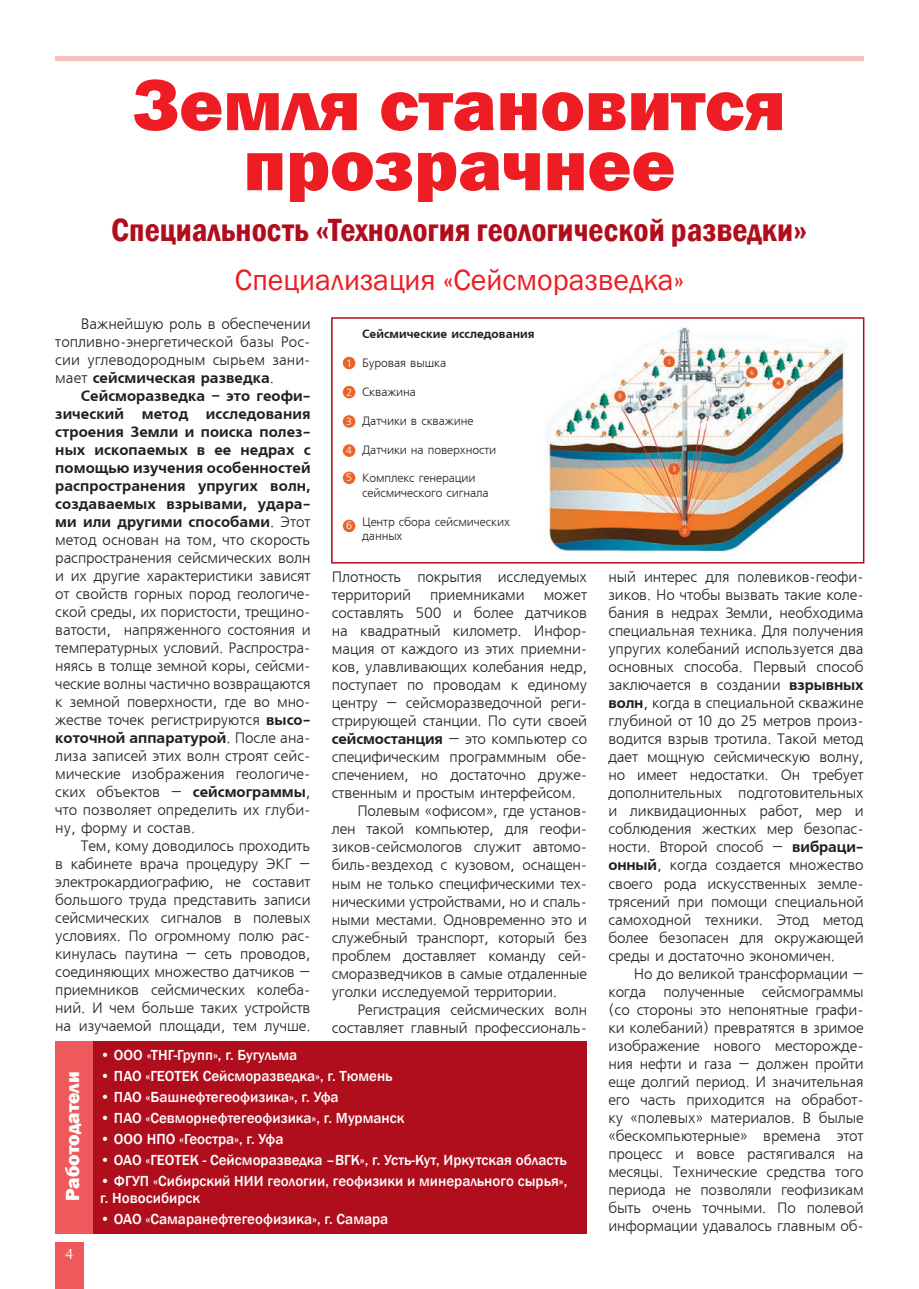
<style>
.page{position:relative;width:919px;height:1289px;background:#fff}
.page>*{position:absolute;margin:0;border:0;box-sizing:border-box;transform-origin:0 0}
.t1{font:800 75px/60px "Franklin Gothic";color:#ee1d23;text-align:center}
.t2{font:600 condensed 33px "Franklin Gothic";color:#b00d1d}
.t3{font:30px "Franklin Gothic";color:#ee1d23}
.t4{font:800 19.5px "Franklin Gothic";color:#fff}
.t5{font:15px/18px "Free Set CTT";letter-spacing:-.01em;color:#231f20;text-align:justify}
.t6{font:500 15px/16.5px "Franklin Gothic";color:#fff}
.t7{font:15px "AXP Free Set C Bold";letter-spacing:.005em;color:#231f20}
.t8{font:15px "AG Opus";color:#fff}
.t9{font:12px/14.4px "Free Set CTT";letter-spacing:-.01em;color:#231f20}
.t10{font:12px "AXP Free Set C Bold";color:#231f20}
.t11{font:10.5px "Free Set CTT";color:#fff}
.s1{font-family:"Free Set CTT"}
.s2{font-family:"AXP Free Set C Bold"}
</style>
<div class="page">
<div style="left:55px;top:1242px;width:28px;height:46px;background:#f0595b"></div>
<hr style="left:55px;top:56px;width:808px;height:4px;background:#f9bebe">
<div style="left:331px;top:317px;width:533px;height:246px;border:2px solid #b00d1d"></div>
<img style="left:546px;top:327px;width:301px;height:225px">
<div style="left:343px;top:357px;width:12px;height:12px;background:#e96427;border-radius:50%"></div>
<div style="left:343px;top:386px;width:12px;height:12px;background:#e96427;border-radius:50%"></div>
<div style="left:343px;top:415px;width:12px;height:13px;background:#e96427;border-radius:50%"></div>
<div style="left:343px;top:444px;width:12px;height:13px;background:#e96427;border-radius:50%"></div>
<div style="left:343px;top:471px;width:12px;height:13px;background:#e96427;border-radius:50%"></div>
<div style="left:343px;top:519px;width:12px;height:13px;background:#e96427;border-radius:50%"></div>
<div style="left:55px;top:1040px;width:38px;height:193px;background:#f0595b"></div>
<div style="left:93px;top:1040px;width:494px;height:193px;background:#b00d1d"></div>
<h1 class="t1" style="left:133px;top:75px;width:654px">Земля становится прозрачнее</h1>
<h2 class="t2" style="left:111px;top:208px;width:698px">Специальность «Технология геологической разведки»</h2>
<h3 class="t3" style="left:235px;top:261px;width:450px">Специализация «Сейсморазведка»</h3>
<p class="t5" style="left:55px;top:315px;width:257px;text-indent:26px">Важнейшую роль в обеспечении топливно-энергетической базы Рос&shy;сии углеводородным сырьем зани-</p>
<p class="t7" style="left:55px;top:369px;width:220px"><span class="s1">мает</span> сейсмическая разведка<span class="s1">.</span></p>
<p class="t7" style="left:81px;top:387px;width:231px">Сейсморазведка – это геофи-</p>
<p class="t7" style="left:55px;top:405px;width:257px">зический метод исследования</p>
<p class="t7" style="left:55px;top:423px;width:257px">строения Земли и поиска полез-</p>
<p class="t7" style="left:55px;top:441px;width:257px">ных ископаемых в ее недрах с</p>
<p class="t7" style="left:55px;top:459px;width:257px">помощью изучения особенностей</p>
<p class="t7" style="left:55px;top:477px;width:257px">распространения упругих волн,</p>
<p class="t7" style="left:55px;top:495px;width:257px">создаваемых взрывами, удара-</p>
<p class="t7" style="left:55px;top:513px;width:257px">ми или другими способами<span class="s1">. Этот</span></p>
<p class="t5" style="left:55px;top:531px;width:257px">метод основан на том, что скорость распространения сейсмических волн и их другие характеристики зависят от свойств горных пород геологиче&shy;ской среды, их пористости, трещино&shy;ватости, напряженного состояния и температурных условий. Распростра&shy;няясь в толще земной коры, сейсми&shy;ческие волны частично возвращаются к земной поверхности, где во мно&shy;жестве точек регистрируются <span class="s2">высо-</span></p>
<p class="t7" style="left:55px;top:729px;width:257px">коточной аппаратурой<span class="s1">. После ана-</span></p>
<p class="t5" style="left:55px;top:747px;width:257px">лиза записей этих волн строят сейс&shy;мические изображения геологиче&shy;ских объектов – <span class="s2">сейсмограммы</span>, что позволяет определить их глуби&shy;ну, форму и состав.</p>
<p class="t5" style="left:55px;top:837px;width:257px;text-indent:26px">Тем, кому доводилось проходить в кабинете врача процедуру ЭКГ – электрокардиографию, не составит большого труда представить записи сейсмических сигналов в полевых условиях. По огромному полю рас&shy;кинулась паутина – сеть проводов, соединяющих множество датчиков – приемников сейсмических колеба&shy;ний. И чем больше таких устройств на изучаемой площади, тем лучше.</p>
<p class="t11" style="left:347px;top:357px;width:5px">1</p>
<p class="t11" style="left:346px;top:386px;width:7px">2</p>
<p class="t11" style="left:346px;top:416px;width:7px">3</p>
<p class="t11" style="left:346px;top:445px;width:8px">4</p>
<p class="t11" style="left:346px;top:472px;width:7px">5</p>
<p class="t11" style="left:346px;top:520px;width:8px">6</p>
<p class="t10" style="left:362px;top:327px;width:174px">Сейсмические исследования</p>
<p class="t9" style="left:362px;top:356px;width:86px">Буровая вышка</p>
<p class="t9" style="left:362px;top:385px;width:56px">Скважина</p>
<p class="t9" style="left:362px;top:414px;width:113px">Датчики в скважине</p>
<p class="t9" style="left:362px;top:443px;width:136px">Датчики на поверхности</p>
<p class="t9" style="left:362px;top:471px;width:128px">Комплекс генерации сейсмического сигнала</p>
<p class="t9" style="left:362px;top:515px;width:149px">Центр сбора сейсмических данных</p>
<p class="t5" style="left:332px;top:569px;width:257px">Плотность покрытия исследуемых территорий</p>
<p class="t5" style="left:430px;top:587px;width:96px">приемниками</p>
<p class="t5" style="left:543px;top:587px;width:45px">может</p>
<p class="t5" style="left:332px;top:605px;width:257px">составлять 500 и более датчиков</p>
<p class="t5" style="left:332px;top:623px;width:257px">на квадратный километр. Инфор-</p>
<p class="t5" style="left:332px;top:641px;width:257px">мация от каждого из этих приемни-</p>
<p class="t5" style="left:332px;top:659px;width:257px">ков, улавливающих колебания недр,</p>
<p class="t5" style="left:332px;top:677px;width:257px">поступает по проводам к единому</p>
<p class="t5" style="left:332px;top:695px;width:257px">центру – сейсморазведочной реги-</p>
<p class="t5" style="left:332px;top:713px;width:257px">стрирующей станции. По сути своей</p>
<p class="t5" style="left:332px;top:731px;width:257px"><span class="s2">сейсмостанция</span> – это компьютер со</p>
<p class="t5" style="left:332px;top:749px;width:257px">специфическим программным обе-</p>
<p class="t5" style="left:332px;top:767px;width:257px">спечением, но достаточно друже-</p>
<p class="t5" style="left:332px;top:785px;width:245px">ственным и простым интерфейсом.</p>
<p class="t5" style="left:357px;top:803px;width:231px">Полевым «офисом», где установ-</p>
<p class="t5" style="left:332px;top:821px;width:257px">лен такой компьютер, для геофи-</p>
<p class="t5" style="left:332px;top:839px;width:257px">зиков-сейсмологов служит автомо-</p>
<p class="t5" style="left:332px;top:857px;width:257px">биль-вездеход с кузовом, оснащен-</p>
<p class="t5" style="left:332px;top:875px;width:257px">ным не только специфическими тех-</p>
<p class="t5" style="left:332px;top:893px;width:257px">ническими устройствами, но и спаль-</p>
<p class="t5" style="left:332px;top:911px;width:257px">ными местами. Одновременно это и</p>
<p class="t5" style="left:332px;top:929px;width:257px">служебный транспорт, который без</p>
<p class="t5" style="left:332px;top:947px;width:257px">проблем доставляет команду сей-</p>
<p class="t5" style="left:332px;top:965px;width:257px">сморазведчиков в самые отдаленные</p>
<p class="t5" style="left:332px;top:983px;width:227px">уголки исследуемой территории.</p>
<p class="t5" style="left:357px;top:1001px;width:231px">Регистрация сейсмических волн</p>
<p class="t5" style="left:332px;top:1019px;width:257px">составляет главный профессиональ-</p>
<h3 class="t4" style="left:60px;top:1201px;width:131px;rotate:-90deg">Работодатели</h3>
<p class="t8" style="left:65px;top:1246px;width:10px">4</p>
<p class="t6" style="left:100px;top:1047px;width:199px">• ООО «ТНГ-Групп», г. Бугульма</p>
<p class="t6" style="left:100px;top:1068px;width:294px">• ПАО «ГЕОТЕК Сейсморазведка», г. Тюмень</p>
<p class="t6" style="left:100px;top:1089px;width:240px">• ПАО «Башнефтегеофизика», г. Уфа</p>
<p class="t6" style="left:100px;top:1110px;width:305px">• ПАО «Севморнефтегеофизика», г. Мурманск</p>
<p class="t6" style="left:100px;top:1131px;width:185px">• ООО НПО «Геостра», г. Уфа</p>
<p class="t6" style="left:100px;top:1152px;width:468px">• ОАО «ГЕОТЕК - Сейсморазведка –ВГК», г. Усть-Кут, Иркутская область</p>
<p class="t6" style="left:100px;top:1173px;width:468px">• ФГУП «Сибирский НИИ геологии, геофизики и минерального сырья», г. Новосибирск</p>
<p class="t6" style="left:100px;top:1210px;width:290px">• ОАО «Самаранефтегеофизика», г. Самара</p>
<p class="t5" style="left:608px;top:569px;width:257px">ный интерес для полевиков-геофи&shy;зиков. Но чтобы вызвать такие коле&shy;бания в недрах Земли, необходима специальная техника. Для получения упругих колебаний используется два основных способа. Первый способ заключается в создании <span class="s2">взрывных волн</span>, когда в специальной скважине глубиной от 10 до 25 метров произ&shy;водится взрыв тротила. Такой метод дает мощную сейсмическую волну, но имеет недостатки. Он требует дополнительных подготовительных и ликвидационных работ, мер и соблюдения жестких мер безопас&shy;ности. Второй способ – <span class="s2">вибраци&shy;онный</span>, когда создается множество своего рода искусственных земле&shy;трясений при помощи специальной самоходной техники. Этод метод более безопасен для окружающей среды и достаточно экономичен.</p>
<p class="t5" style="left:608px;top:965px;width:257px;text-indent:26px">Но до великой трансформации – когда полученные сейсмограммы (со стороны это непонятные графи&shy;ки колебаний) превратятся в зримое изображение нового месторожде&shy;ния нефти и газа – должен пройти еще долгий период. И значительная его часть приходится на обработ&shy;ку «полевых» материалов. В былые «бескомпьютерные» времена этот процесс и вовсе растягивался на месяцы. Технические средства того периода не позволяли геофизикам быть очень точными. По полевой информации удавалось главным об-</p>
</div>
